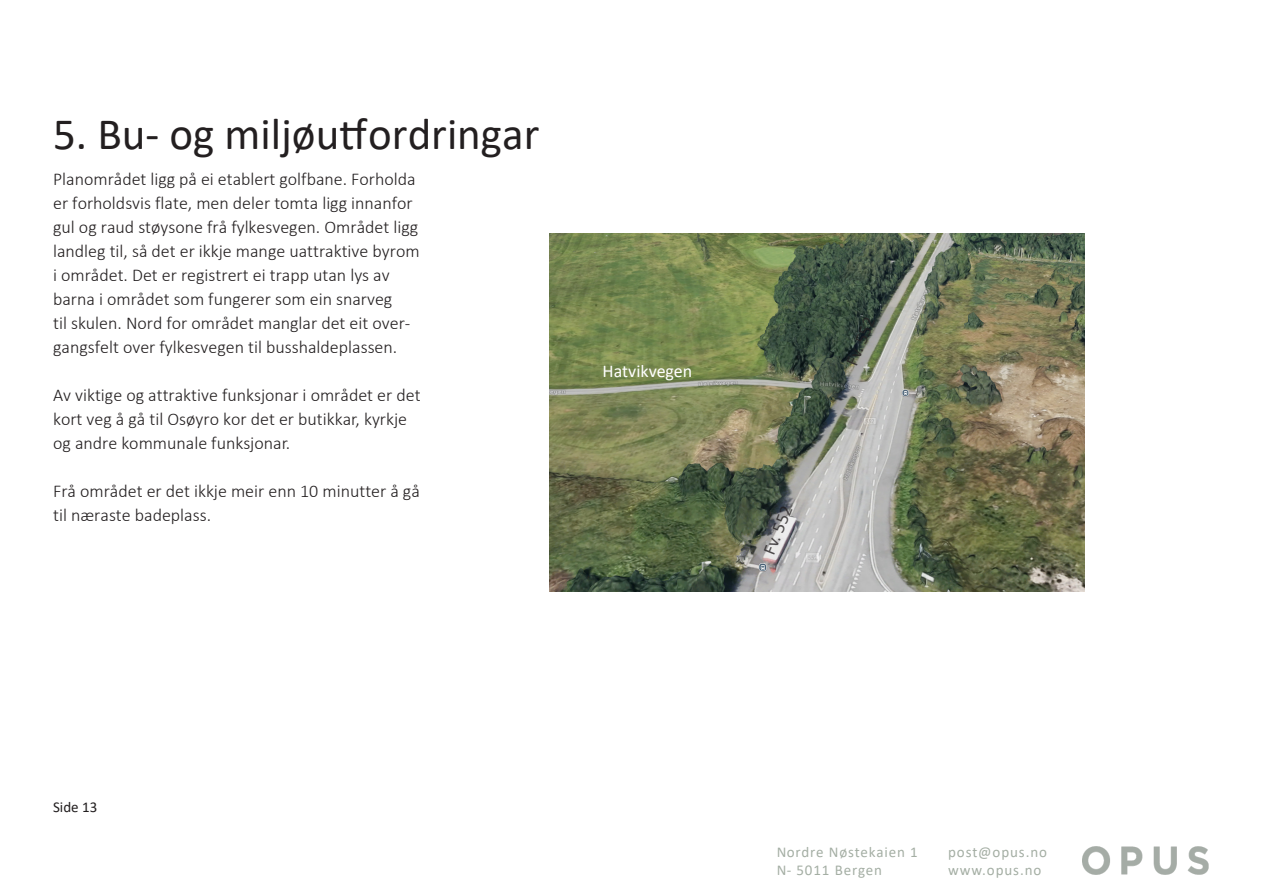
<style>
.page{position:relative;width:1263px;height:893px;background:#fff}
.page>*{position:absolute;margin:0;border:0;box-sizing:border-box;transform-origin:0 0}
.t1{font:45px "Calibri";color:#231f20}
.t2{font:300 18px/24px "Calibri";color:#231f20}
.t3{font:18px "Calibri";color:#231f20}
.t4{font:18px "Calibri";color:#fff}
.t5{font:15px/18px "Calibri";letter-spacing:.06em;color:#495d48}
.t6{font:15px "Calibri";color:#231f20}
</style>
<div class="page">
<img style="left:1082px;top:846px;width:127px;height:28px">
<img style="left:549px;top:233px;width:535px;height:358px">
<p class="t1" style="left:53px;top:103px;width:488px">5. Bu- og miljøutfordringar</p>
<p class="t2" style="left:53px;top:167px;width:368px">Planområdet ligg på ei etablert golfbane. Forholda er forholdsvis flate, men deler tomta ligg innanfor gul og raud støysone frå fylkesvegen. Området ligg landleg til, så det er ikkje mange uattraktive byrom i området. Det er registrert ei trapp utan lys av barna i området som fungerer som ein snarveg<br>til skulen. Nord for området manglar det eit over&shy;gangsfelt over fylkesvegen til busshaldeplassen.</p>
<p class="t2" style="left:53px;top:383px;width:369px">Av viktige og attraktive funksjonar i området er det kort veg å gå til Osøyro kor det er butikkar, kyrkje og andre kommunale funksjonar.</p>
<p class="t2" style="left:53px;top:479px;width:368px">Frå området er det ikkje meir enn 10 minutter å gå til næraste badeplass.</p>
<p class="t4" style="left:603px;top:358px;width:91px">Hatvikvegen</p>
<p class="t3" style="left:839px;top:360px;width:52px;rotate:-68deg">Fv. 552</p>
<p class="t3" style="left:757px;top:549px;width:52px;rotate:-68deg">Fv. 552</p>
<p class="t6" style="left:53px;top:797px;width:46px">Side 13</p>
<p class="t5" style="left:776px;top:842px;width:143px">Nordre Nøstekaien 1<br>N- 5011 Bergen</p>
<p class="t5" style="left:948px;top:842px;width:100px">post@opus.no www.opus.no</p>
</div>
